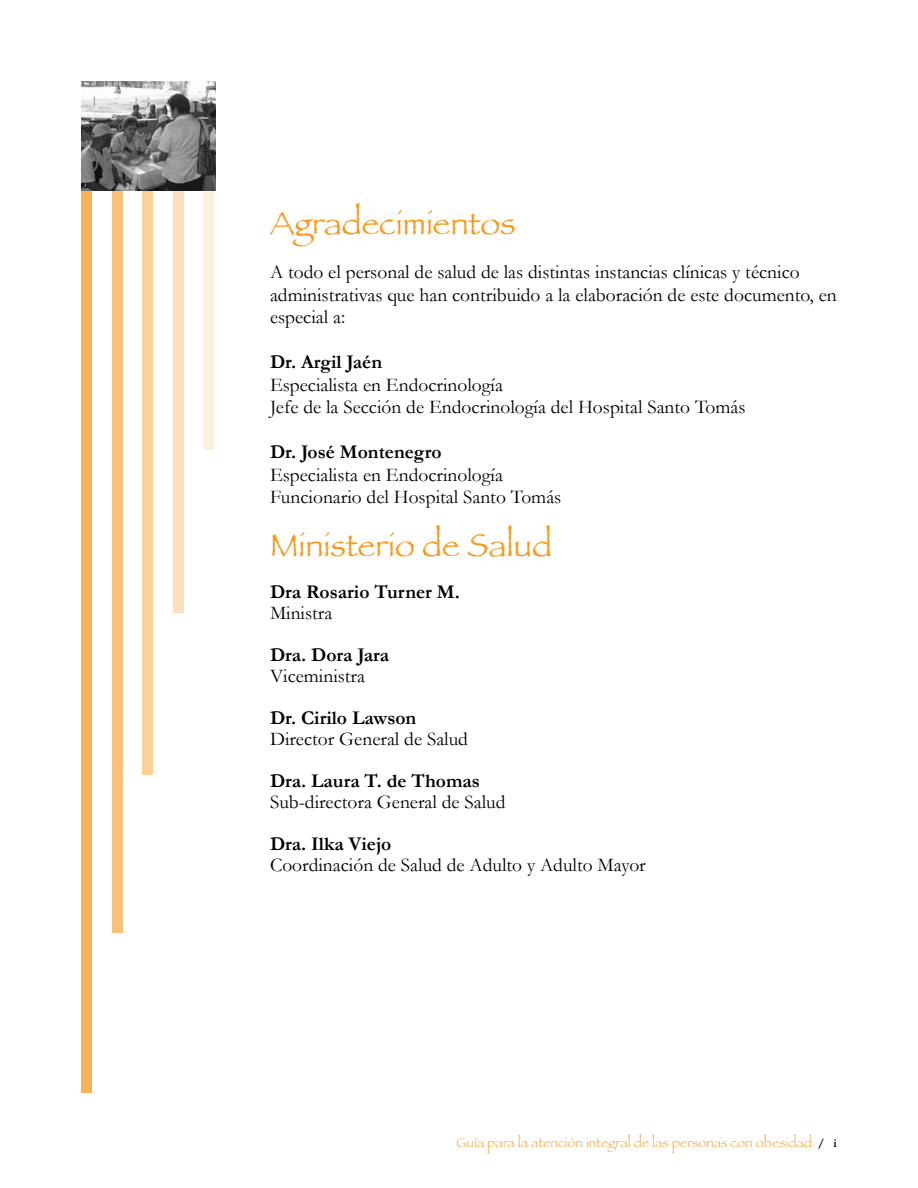
<style>
.page{position:relative;width:918px;height:1188px;background:#fff}
.page>*{position:absolute;margin:0;border:0;box-sizing:border-box;transform-origin:0 0}
.t1{font:33px "Papyrus";color:#f8981d}
.t2{font:19.5px/22.5px "Garamond";color:#000}
.t3{font:700 19.5px "Garamond";color:#000}
.t4{font:13.5px "Papyrus";color:#f9ad4a}
.s1{font-family:"Garamond";font-weight:700;font-size:12px;color:#000}
</style>
<div class="page">
<div style="left:81px;top:191px;width:11px;height:902px;background:#fab255"></div>
<div style="left:112px;top:191px;width:10px;height:742px;background:#fbc177"></div>
<div style="left:142px;top:191px;width:11px;height:584px;background:#fcd199"></div>
<div style="left:173px;top:191px;width:10px;height:422px;background:#fde0bb"></div>
<div style="left:203px;top:191px;width:11px;height:259px;background:#fef0dd"></div>
<img style="left:81px;top:81px;width:135px;height:110px">
<h1 class="t1" style="left:270px;top:203px;width:247px">Agradecimientos</h1>
<p class="t2" style="left:270px;top:261px;width:568px">A todo el personal de salud de las distintas instancias clínicas y técnico administrativas que han contribuido a la elaboración de este documento, en especial a:</p>
<p class="t3" style="left:270px;top:350px;width:114px">Dr. Argil Jaén</p>
<p class="t2" style="left:270px;top:373px;width:477px">Especialista en Endocrinología<br>Jefe de la Sección de Endocrinología del Hospital Santo Tomás</p>
<p class="t3" style="left:270px;top:440px;width:173px">Dr. José Montenegro</p>
<p class="t2" style="left:270px;top:463px;width:293px">Especialista en Endocrinología<br>Funcionario del Hospital Santo Tomás</p>
<h1 class="t1" style="left:270px;top:525px;width:284px">Ministerio de Salud</h1>
<p class="t3" style="left:270px;top:580px;width:191px">Dra Rosario Turner M.</p>
<p class="t2" style="left:270px;top:601px;width:64px">Ministra</p>
<p class="t3" style="left:270px;top:643px;width:121px">Dra. Dora Jara</p>
<p class="t2" style="left:270px;top:664px;width:97px">Viceministra</p>
<p class="t3" style="left:270px;top:706px;width:148px">Dr. Cirilo Lawson</p>
<p class="t2" style="left:270px;top:727px;width:200px">Director General de Salud</p>
<p class="t3" style="left:270px;top:769px;width:211px">Dra. Laura T. de Thomas</p>
<p class="t2" style="left:270px;top:790px;width:237px">Sub-directora General de Salud</p>
<p class="t3" style="left:270px;top:832px;width:123px">Dra. Ilka Viejo</p>
<p class="t2" style="left:270px;top:853px;width:377px">Coordinación de Salud de Adulto y Adulto Mayor</p>
<p class="t4" style="left:457px;top:1134px;width:382px">Guía para la atención integral de las personas con obesidad <span class="s1">/ i</span></p>
</div>
